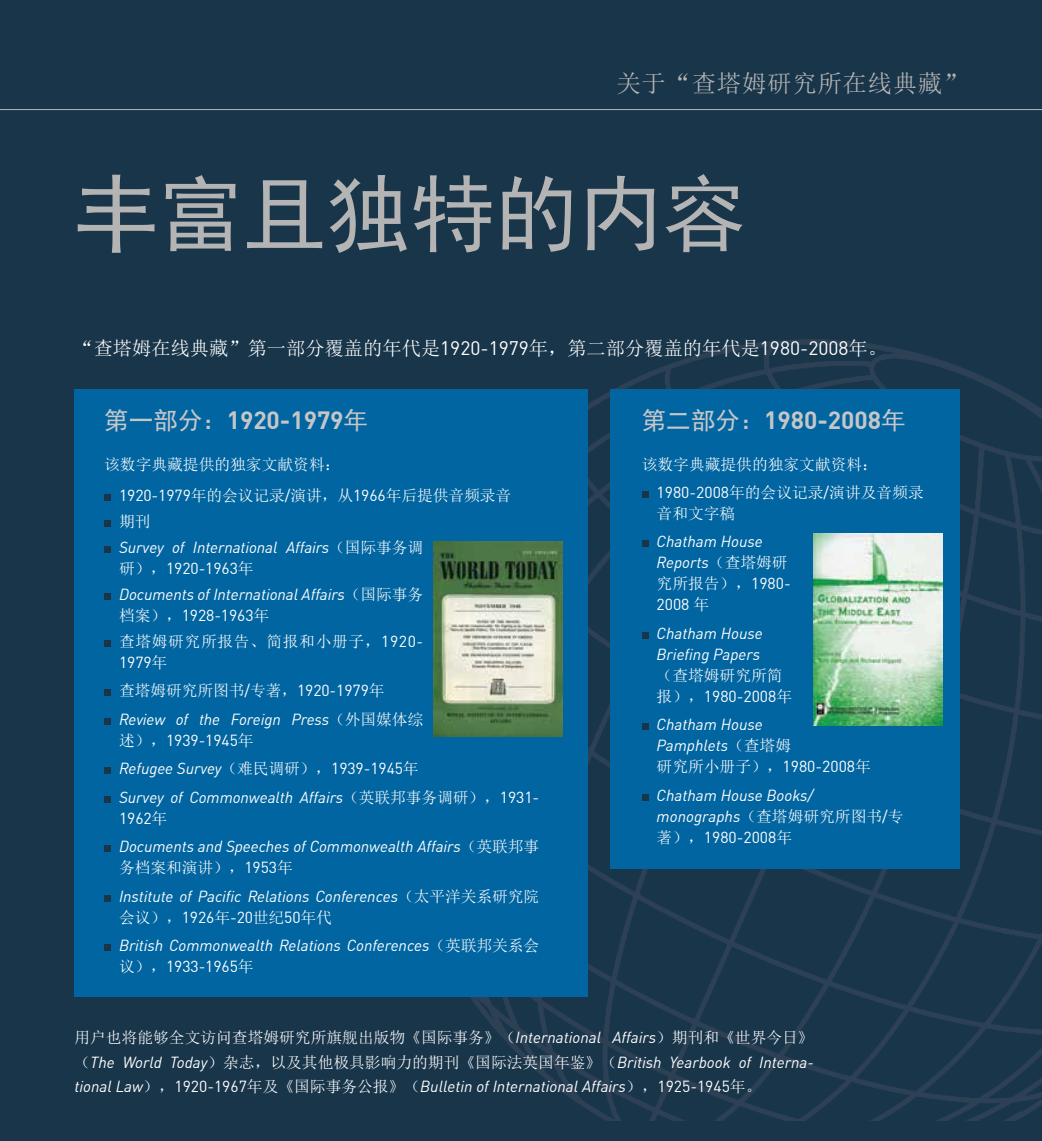
<style>
.page{position:relative;width:1042px;height:1141px;background:#18354a}
.page>*{position:absolute;margin:0;border:0;box-sizing:border-box;transform-origin:0 0}
.t1{font:84px "Sim Hei";color:#b5b4b4}
.t2{font:700 24.5px "DIN Offc";color:#c7c6c7}
.t3{font:24.5px "Sim Sun";letter-spacing:.025em;color:#b5b4b4}
.t4{font:19.25px "Sim Sun";color:#fff}
.t5{font:italic 15.75px/21px "DIN Offc";letter-spacing:-.005em;color:#fff}
.t6{font:15.75px/31px "Sim Sun";color:#fff}
.t7{font:15.75px "Sim Sun";letter-spacing:.04em;color:#fff}
.t8{font:15.75px "DIN Offc";color:#fff}
.s1{font-family:"DIN Offc"}
.s2{font-family:"Sim Hei";font-weight:400}
.s3{font-family:"Sim Sun";font-style:normal}
.s4{font-style:normal}
.s5{font-family:"Sim Sun"}
.s6{font-family:"DIN Offc";font-style:italic}
</style>
<div class="page">
<img style="left:470px;top:340px;width:572px;height:781px">
<div style="left:74px;top:389px;width:514px;height:608px;background:#0065a1"></div>
<div style="left:104px;top:494px;width:7px;height:7px;background:#18354a"></div>
<div style="left:104px;top:520px;width:7px;height:7px;background:#18354a"></div>
<div style="left:104px;top:546px;width:7px;height:7px;background:#18354a"></div>
<div style="left:104px;top:593px;width:7px;height:7px;background:#18354a"></div>
<div style="left:104px;top:640px;width:7px;height:7px;background:#18354a"></div>
<div style="left:104px;top:689px;width:7px;height:7px;background:#18354a"></div>
<div style="left:104px;top:718px;width:7px;height:7px;background:#18354a"></div>
<div style="left:104px;top:767px;width:7px;height:7px;background:#18354a"></div>
<div style="left:104px;top:796px;width:7px;height:7px;background:#18354a"></div>
<div style="left:104px;top:845px;width:7px;height:7px;background:#18354a"></div>
<div style="left:104px;top:895px;width:7px;height:7px;background:#18354a"></div>
<div style="left:104px;top:944px;width:7px;height:7px;background:#18354a"></div>
<div style="left:610px;top:389px;width:350px;height:480px;background:#0065a1"></div>
<div style="left:642px;top:491px;width:7px;height:7px;background:#18354a"></div>
<div style="left:642px;top:540px;width:7px;height:7px;background:#18354a"></div>
<div style="left:642px;top:632px;width:7px;height:7px;background:#18354a"></div>
<div style="left:642px;top:723px;width:7px;height:7px;background:#18354a"></div>
<div style="left:642px;top:794px;width:7px;height:7px;background:#18354a"></div>
<img style="left:814px;top:533px;width:128px;height:193px">
<img style="left:433px;top:542px;width:130px;height:195px">
<hr style="left:0;top:109px;width:1042px;height:1px;background:#b5b4b4">
<h2 class="t3" style="left:616px;top:71px;width:352px">关于“查塔姆研究所在线典藏”</h2>
<h1 class="t1" style="left:74px;top:171px;width:674px">丰富且独特的内容</h1>
<p class="t4" style="left:74px;top:338px;width:814px">“查塔姆在线典藏”第一部分覆盖的年代是<span class="s1">1920-1979</span>年，第二部分覆盖的年代是<span class="s1">1980-2008</span>年。</p>
<h2 class="t2" style="left:104px;top:404px;width:265px"><span class="s2">第一部分：</span>1920-1979<span class="s2">年</span></h2>
<p class="t6" style="left:119px;top:449px;width:394px;text-indent:-15px">该数字典藏提供的独家文献资料：<br><span class="s1">1920-1979</span>年的会议记录<span class="s1">/</span>演讲，从<span class="s1">1966</span>年后提供音频录音</p>
<p class="t6" style="left:119px;top:506px;width:33px">期刊</p>
<p class="t5" style="left:119px;top:537px;width:306px">Survey of International Affairs<span class="s3">（国际事务调研），</span><span class="s4">1920-1963</span><span class="s3">年</span></p>
<p class="t5" style="left:119px;top:584px;width:306px">Documents of International Affairs<span class="s3">（国际事务档案），</span><span class="s4">1928-1963</span><span class="s3">年</span></p>
<p class="t7" style="left:119px;top:633px;width:306px">查塔姆研究所报告、简报和小册子，<span class="s1">1920-</span></p>
<p class="t8" style="left:119px;top:652px;width:50px">1979<span class="s5">年</span></p>
<p class="t6" style="left:119px;top:675px;width:267px">查塔姆研究所图书<span class="s1">/</span>专著，<span class="s1">1920-1979</span>年</p>
<p class="t5" style="left:119px;top:709px;width:306px">Review of the Foreign Press<span class="s3">（外国媒体综述），</span><span class="s4">1939-1945</span><span class="s3">年</span></p>
<p class="t5" style="left:119px;top:754px;width:422px;line-height:28.5px">Refugee Survey<span class="s3">（难民调研），</span><span class="s4">1939-1945</span><span class="s3">年<br></span>Survey of Commonwealth Affairs<span class="s3">（英联邦事务调研），</span><span class="s4">1931-</span></p>
<p class="t5" style="left:119px;top:804px;width:422px;line-height:28.5px"><span class="s4">1962</span><span class="s3">年<br></span>Documents and Speeches of Commonwealth Affairs<span class="s3">（英联邦事</span></p>
<p class="t6" style="left:119px;top:852px;width:175px">务档案和演讲），<span class="s1">1953</span>年</p>
<p class="t5" style="left:119px;top:886px;width:422px">Institute of Pacific Relations Conferences<span class="s3">（太平洋关系研究院</span></p>
<p class="t6" style="left:119px;top:901px;width:214px">会议），<span class="s1">1926</span>年<span class="s1">-20</span>世纪<span class="s1">50</span>年代</p>
<p class="t5" style="left:119px;top:935px;width:421px">British Commonwealth Relations Conferences<span class="s3">（英联邦关系会议），</span><span class="s4">1933-1965</span><span class="s3">年</span></p>
<h2 class="t2" style="left:642px;top:404px;width:265px"><span class="s2">第二部分：</span>1980-2008<span class="s2">年</span></h2>
<p class="t6" style="left:656px;top:450px;width:269px;line-height:28.5px;text-indent:-15px">该数字典藏提供的独家文献资料：<br><span class="s1">1980-2008</span>年的会议记录<span class="s1">/</span>演讲及音频录</p>
<p class="t6" style="left:656px;top:498px;width:80px">音和文字稿</p>
<p class="t5" style="left:656px;top:531px;width:133px">Chatham House<br>Reports<span class="s3">（查塔姆研</span></p>
<p class="t6" style="left:656px;top:568px;width:136px">究所报告），<span class="s1">1980-</span></p>
<p class="t5" style="left:656px;top:591px;width:108px;line-height:28.5px"><span class="s4">2008</span> <span class="s3">年<br></span>Chatham House</p>
<p class="t5" style="left:656px;top:644px;width:105px">Briefing Papers</p>
<p class="t6" style="left:656px;top:660px;width:127px">（查塔姆研究所简</p>
<p class="t5" style="left:656px;top:682px;width:137px;line-height:28.5px"><span class="s3">报），</span><span class="s4">1980-2008</span><span class="s3">年<br></span>Chatham House</p>
<p class="t5" style="left:656px;top:735px;width:136px">Pamphlets<span class="s3">（查塔姆</span></p>
<p class="t6" style="left:656px;top:751px;width:216px">研究所小册子），<span class="s1">1980-2008</span>年</p>
<p class="t5" style="left:656px;top:785px;width:248px">Chatham House Books/<br>monographs<span class="s3">（查塔姆研究所图书</span><span class="s4">/</span><span class="s3">专著），</span><span class="s4">1980-2008</span><span class="s3">年</span></p>
<p class="t6" style="left:74px;top:1022px;width:741px">用户也将能够全文访问查塔姆研究所旗舰出版物《国际事务》（<span class="s6">International Affairs</span>）期刊和《世界今日》</p>
<p class="t5" style="left:74px;top:1050px;width:741px;line-height:24.5px"><span class="s3">（</span>The World Today<span class="s3">）杂志，以及其他极具影响力的期刊《国际法英国年鉴》（</span>British Yearbook of Interna&shy;tional Law<span class="s3">），</span><span class="s4">1920-1967</span><span class="s3">年及《国际事务公报》（</span>Bulletin of International Affairs<span class="s3">），</span><span class="s4">1925-1945</span><span class="s3">年。</span></p>
</div>
